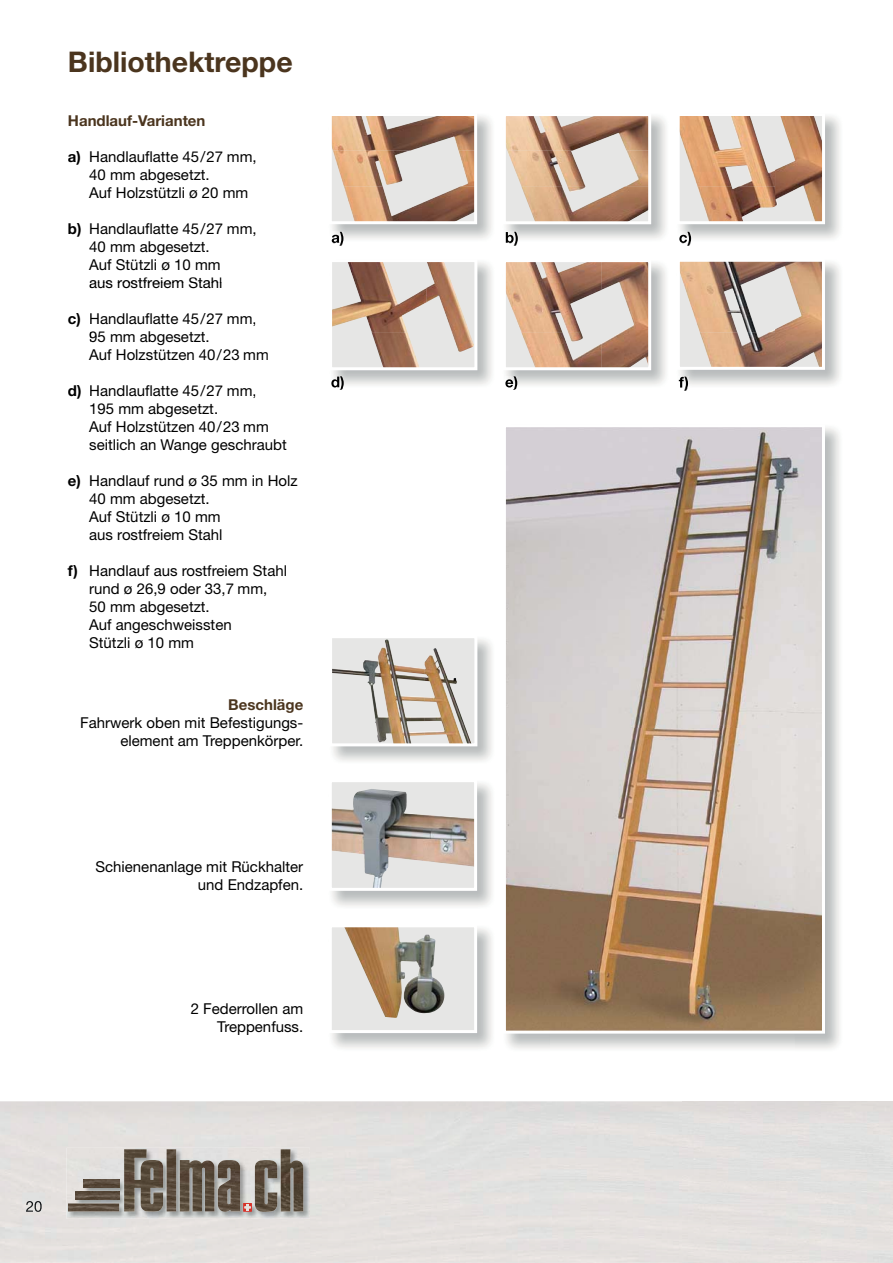
<style>
.page{position:relative;width:893px;height:1263px;background:#fff}
.page>*{position:absolute;margin:0;border:0;box-sizing:border-box;transform-origin:0 0}
.t1{font:700 28.5px "Helvetica Neue";color:#4b351e}
.t2{font:15px/18px "Helvetica Neue";color:#000}
.t3{font:700 15px "Helvetica Neue";color:#4b351e}
.t4{font:700 15px "Helvetica Neue";color:#000}
.s1{font-weight:700}
</style>
<div class="page">
<img style="left:26px;top:1201px;width:16px;height:11px">
<img style="left:67px;top:1148px;width:243px;height:71px">
<img style="left:84px;top:1180px;width:35px;height:8px">
<img style="left:76px;top:1192px;width:43px;height:8px">
<img style="left:68px;top:1203px;width:51px;height:8px">
<svg style="left:124px;top:1149px;width:179px;height:63px;background:#857c73"></svg>
<img style="left:333px;top:639px;width:159px;height:122px">
<div style="left:331px;top:637px;width:145px;height:108px;background:#e6e6e5"></div>
<img style="left:333px;top:639px;width:92px;height:103px">
<img style="left:425px;top:648px;width:46px;height:94px">
<div style="left:329px;top:635px;width:148px;height:111px;border:3px solid #fff"></div>
<svg style="left:333px;top:783px;width:140px;height:104px;background:#ded6d0"></svg>
<img style="left:333px;top:789px;width:140px;height:50px">
<img style="left:333px;top:839px;width:123px;height:48px">
<div style="left:329px;top:779px;width:148px;height:112px;border:3px solid #fff"></div>
<div style="left:330px;top:926px;width:146px;height:106px;background:#e6e6e5"></div>
<img style="left:345px;top:928px;width:99px;height:90px">
<div style="left:329px;top:924px;width:148px;height:109px;border:3px solid #fff"></div>
<svg style="left:681px;top:263px;width:140px;height:103px;background:#c0a593"></svg>
<img style="left:681px;top:263px;width:56px;height:69px">
<img style="left:775px;top:263px;width:26px;height:56px">
<img style="left:700px;top:332px;width:69px;height:20px">
<div style="left:677px;top:259px;width:148px;height:111px;border:3px solid #fff"></div>
<img style="left:506px;top:263px;width:160px;height:123px">
<svg style="left:507px;top:263px;width:140px;height:103px;background:#c4a490"></svg>
<img style="left:507px;top:263px;width:84px;height:35px">
<img style="left:601px;top:263px;width:32px;height:58px">
<img style="left:521px;top:333px;width:62px;height:30px">
<div style="left:503px;top:259px;width:148px;height:111px;border:3px solid #fff"></div>
<img style="left:505px;top:116px;width:161px;height:126px">
<svg style="left:507px;top:117px;width:140px;height:103px;background:#bd9b85"></svg>
<img style="left:507px;top:117px;width:91px;height:27px">
<img style="left:507px;top:151px;width:140px;height:36px">
<img style="left:579px;top:187px;width:45px;height:22px">
<div style="left:503px;top:113px;width:148px;height:111px;border:3px solid #fff"></div>
<svg style="left:333px;top:117px;width:140px;height:103px;background:#bb9479"></svg>
<img style="left:363px;top:117px;width:79px;height:18px">
<img style="left:333px;top:150px;width:140px;height:37px">
<img style="left:391px;top:187px;width:69px;height:29px">
<div style="left:329px;top:113px;width:148px;height:111px;border:3px solid #fff"></div>
<img style="left:333px;top:262px;width:159px;height:123px">
<svg style="left:333px;top:263px;width:140px;height:103px;background:#dfd7d0"></svg>
<img style="left:333px;top:263px;width:93px;height:70px">
<img style="left:426px;top:263px;width:25px;height:66px">
<img style="left:372px;top:333px;width:48px;height:33px">
<div style="left:329px;top:259px;width:148px;height:111px;border:3px solid #fff"></div>
<svg style="left:681px;top:117px;width:140px;height:103px;background:#d3af94"></svg>
<img style="left:681px;top:117px;width:60px;height:33px">
<img style="left:775px;top:117px;width:20px;height:89px">
<img style="left:697px;top:187px;width:60px;height:33px">
<div style="left:677px;top:113px;width:148px;height:111px;border:3px solid #fff"></div>
<svg style="left:505px;top:376px;width:12px;height:12px"></svg>
<svg style="left:679px;top:377px;width:9px;height:11px"></svg>
<svg style="left:332px;top:232px;width:11px;height:10px"></svg>
<svg style="left:506px;top:232px;width:12px;height:10px"></svg>
<svg style="left:679px;top:232px;width:12px;height:10px"></svg>
<svg style="left:331px;top:376px;width:13px;height:12px"></svg>
<img style="left:507px;top:428px;width:314px;height:602px">
<div style="left:503px;top:424px;width:322px;height:610px;border:3px solid #fff"></div>
<h1 class="t1" style="left:68px;top:52px;width:226px">Bibliothektreppe</h1>
<p class="t3" style="left:68px;top:116px;width:139px">Handlauf-Varianten</p>
<p class="t2" style="left:89px;top:149px;width:169px;text-indent:-21px"><span class="s1">a)</span> Handlauflatte 45/27 mm,<br>40 mm abgesetzt.<br>Auf Holzstützli ø 20 mm</p>
<p class="t2" style="left:89px;top:221px;width:169px;text-indent:-21px"><span class="s1">b)</span> Handlauflatte 45/27 mm,<br>40 mm abgesetzt.<br>Auf Stützli ø 10 mm<br>aus rostfreiem Stahl</p>
<p class="t2" style="left:89px;top:311px;width:181px;text-indent:-21px"><span class="s1">c)</span> Handlauflatte 45/27 mm,<br>95 mm abgesetzt.<br>Auf Holzstützen 40/23 mm</p>
<p class="t2" style="left:89px;top:383px;width:199px;text-indent:-21px"><span class="s1">d)</span> Handlauflatte 45/27 mm,<br>195 mm abgesetzt.<br>Auf Holzstützen 40/23 mm seitlich an Wange geschraubt</p>
<p class="t2" style="left:89px;top:473px;width:210px;text-indent:-21px"><span class="s1">e)</span> Handlauf rund ø 35 mm in Holz<br>40 mm abgesetzt.<br>Auf Stützli ø 10 mm<br>aus rostfreiem Stahl</p>
<p class="t2" style="left:89px;top:563px;width:199px;text-indent:-21px"><span class="s1">f)</span> Handlauf aus rostfreiem Stahl rund ø 26,9 oder 33,7 mm,<br>50 mm abgesetzt.<br>Auf angeschweissten<br>Stützli ø 10 mm</p>
<p class="t3" style="left:228px;top:699px;width:76px">Beschläge</p>
<p class="t2" style="left:80px;top:715px;width:225px;text-align:right">Fahrwerk oben mit Befestigungs&shy;element am Treppenkörper.</p>
<p class="t4" style="left:331px;top:232px;width:15px">a)</p>
<p class="t4" style="left:505px;top:232px;width:15px">b)</p>
<p class="t4" style="left:679px;top:232px;width:15px">c)</p>
<p class="t4" style="left:340px;top:377px;width:6px">)</p>
<p class="t4" style="left:514px;top:377px;width:6px">)</p>
<p class="t4" style="left:684px;top:377px;width:6px">)</p>
<p class="t2" style="left:95px;top:859px;width:209px;text-align:right">Schienenanlage mit Rückhalter und Endzapfen.</p>
<p class="t2" style="left:191px;top:1001px;width:114px;text-align:right">2 Federrollen am<br>Treppenfuss.</p>
</div>
